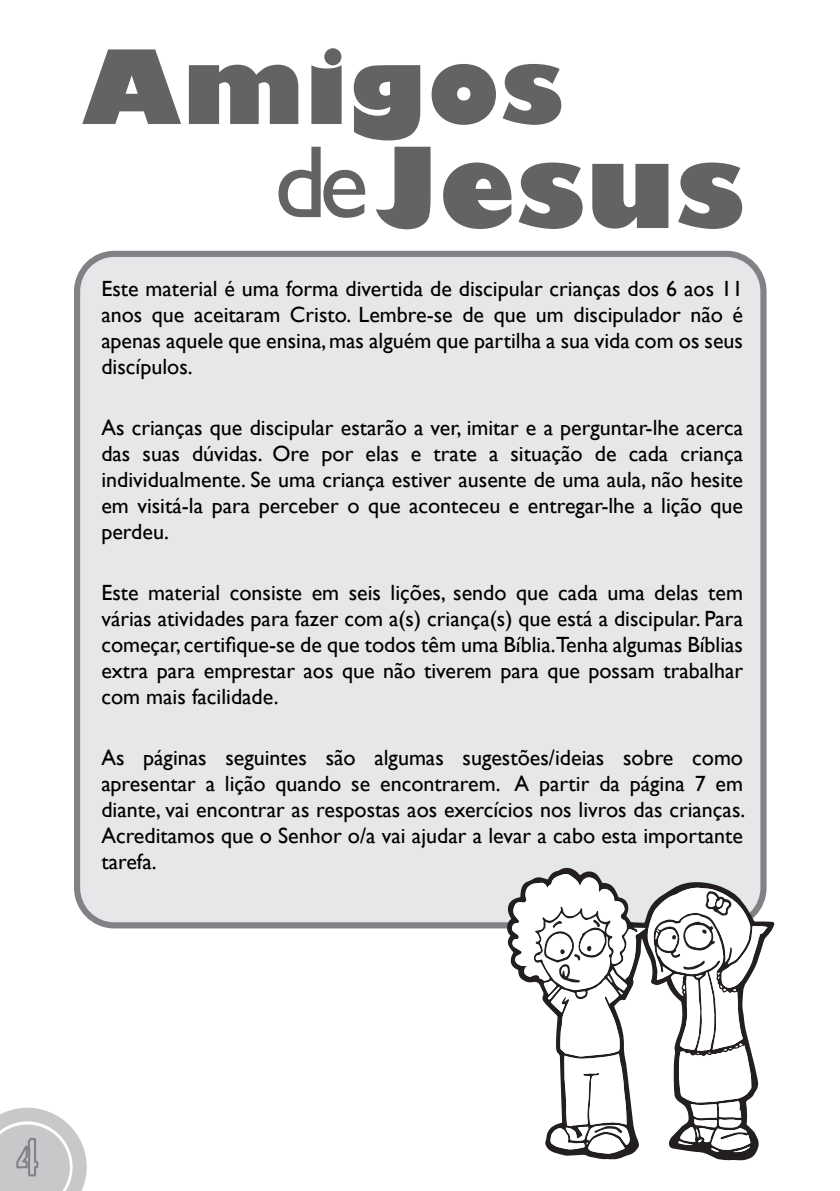
<style>
.page{position:relative;width:840px;height:1191px;background:#fff}
.page>*{position:absolute;margin:0;border:0;box-sizing:border-box;transform-origin:0 0}
.t1{font:800 109.2px "Gill Sans";letter-spacing:.02em;color:#636366}
.t2{font:800 100px "Gill Sans";letter-spacing:.025em;color:#636366}
.t3{font:22px/26px "Gill Sans";color:#000001;text-align:justify}
</style>
<div class="page">
<div style="left:74px;top:251px;width:692px;height:677px;background:#e6e7e9;border:6px solid #808285;border-radius:37px"></div>
<svg style="left:0;top:1108px;width:87px;height:83px"></svg>
<svg style="left:506px;top:866px;width:268px;height:295px"></svg>
<svg style="left:511px;top:874px;width:256px;height:280px"></svg>
<svg style="left:278px;top:147px;width:87px;height:71px"></svg>
<h2 class="t2" style="left:82px;top:25px;width:483px">Amigos</h2>
<h1 class="t1" style="left:375px;top:119px;width:371px">Jesus</h1>
<p class="t3" style="left:101px;top:278px;width:643px">Este material é uma forma divertida de discipular crianças dos 6 aos 11 anos que aceitaram Cristo. Lembre-se de que um discipulador não é apenas aquele que ensina, mas alguém que partilha a sua vida com os seus discípulos.</p>
<p class="t3" style="left:101px;top:417px;width:643px">As crianças que discipular estarão a ver, imitar e a perguntar-lhe acerca das suas dúvidas. Ore por elas e trate a situação de cada criança individualmente. Se uma criança estiver ausente de uma aula, não hesite em visitá-la para perceber o que aconteceu e entregar-lhe a lição que perdeu.</p>
<p class="t3" style="left:101px;top:582px;width:643px">Este material consiste em seis lições, sendo que cada uma delas tem várias atividades para fazer com a(s) criança(s) que está a discipular. Para começar, certifique-se de que todos têm uma Bíblia.Tenha algumas Bíblias extra para emprestar aos que não tiverem para que possam trabalhar com mais facilidade.</p>
<p class="t3" style="left:101px;top:747px;width:645px">As páginas seguintes são algumas sugestões/ideias sobre como apresentar a lição quando se encontrarem. A partir da página 7 em diante, vai encontrar as respostas aos exercícios nos livros das crianças.<br>Acreditamos que o Senhor o/a vai ajudar a levar a cabo esta importante tarefa.</p>
</div>
